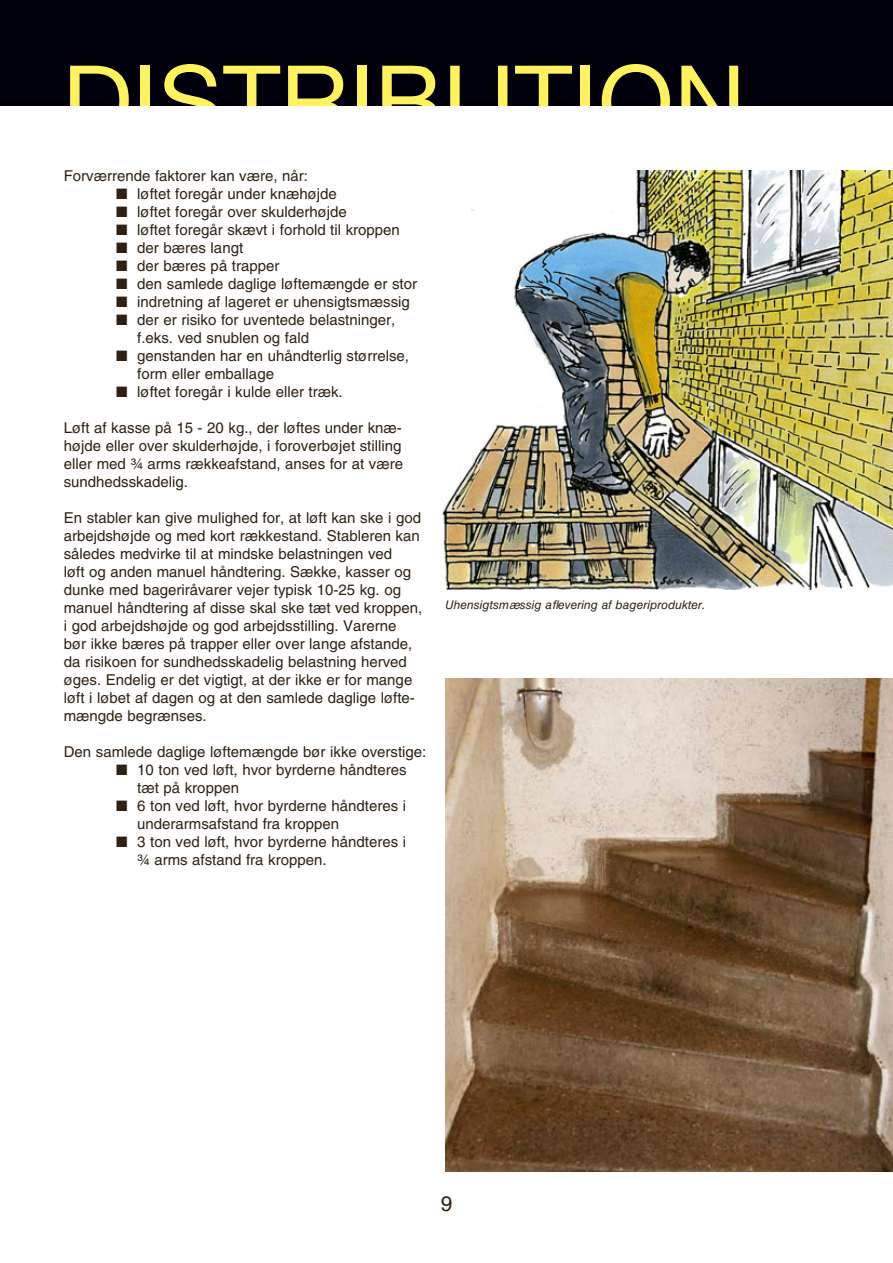
<style>
.page{position:relative;width:893px;height:1263px;background:#fff}
.page>*{position:absolute;margin:0;border:0;box-sizing:border-box;transform-origin:0 0}
.t1{font:99.75px "Helvetica Neue";color:#fff25d}
.t2{font:21px "Helvetica LT Std";color:#2e2113}
.t3{font:15px/18px "Helvetica LT Std";color:#2e2113}
.t4{font:italic 12px "Helvetica LT Std";color:#2e2113}
</style>
<div class="page">
<div style="left:0;top:0;width:893px;height:106px;background:#00000d"></div>
<img style="left:445px;top:678px;width:448px;height:494px">
<img style="left:442px;top:170px;width:451px;height:420px">
<h1 class="t1" style="left:62px;top:42px;width:685px">DISTRIBUTION</h1>
<p class="t3" style="left:64px;top:167px;width:246px">Forværrende faktorer kan være, når:</p>
<p class="t3" style="left:116px;top:185px;width:222px">■ løftet foregår under knæhøjde</p>
<p class="t3" style="left:116px;top:203px;width:232px">■ løftet foregår over skulderhøjde</p>
<p class="t3" style="left:116px;top:221px;width:285px">■ løftet foregår skævt i forhold til kroppen</p>
<p class="t3" style="left:116px;top:239px;width:128px">■ der bæres langt</p>
<p class="t3" style="left:116px;top:257px;width:165px">■ der bæres på trapper</p>
<p class="t3" style="left:116px;top:275px;width:302px">■ den samlede daglige løftemængde er stor</p>
<p class="t3" style="left:116px;top:293px;width:295px">■ indretning af lageret er uhensigtsmæssig</p>
<p class="t3" style="left:137px;top:311px;width:260px;text-indent:-21px">■ der er risiko for uventede belastninger, f.eks. ved snublen og fald</p>
<p class="t3" style="left:137px;top:347px;width:273px;text-indent:-21px">■ genstanden har en uhåndterlig størrelse, form eller emballage</p>
<p class="t3" style="left:116px;top:383px;width:225px">■ løftet foregår i kulde eller træk.</p>
<p class="t3" style="left:64px;top:419px;width:341px;text-align:justify">Løft af kasse på 15 - 20 kg. , der løftes under knæ&shy;højde eller over skulderhøjde, i foroverbøjet stilling eller med ¾ arms rækkeafstand, anses for at være sundhedsskadelig.</p>
<p class="t3" style="left:64px;top:509px;width:360px">En stabler kan give mulighed for, at løft kan ske i god arbejdshøjde og med kort rækkestand. Stableren kan således medvirke til at mindske belastningen ved<br>løft og anden manuel håndtering. Sække, kasser og dunke med bageriråvarer vejer typisk 10-25 kg. og manuel håndtering af disse skal ske tæt ved kroppen, i god arbejdshøjde og god arbejdsstilling. Varerne bør ikke bæres på trapper eller over lange afstande, da risikoen for sundhedsskadelig belastning herved øges. Endelig er det vigtigt, at der ikke er for mange løft i løbet af dagen og at den samlede daglige løfte&shy;mængde begrænses.</p>
<p class="t3" style="left:64px;top:743px;width:364px">Den samlede daglige løftemængde bør ikke overstige:</p>
<p class="t3" style="left:137px;top:761px;width:271px;text-indent:-21px">■ 10 ton ved løft, hvor byrderne håndteres tæt på kroppen</p>
<p class="t3" style="left:137px;top:797px;width:270px;text-indent:-21px">■ 6 ton ved løft, hvor byrderne håndteres i underarmsafstand fra kroppen</p>
<p class="t3" style="left:137px;top:833px;width:270px;text-indent:-21px">■ 3 ton ved løft, hvor byrderne håndteres i ¾ arms afstand fra kroppen.</p>
<p class="t4" style="left:445px;top:598px;width:262px">Uhensigtsmæssig aflevering af bageriprodukter.</p>
<h2 class="t2" style="left:441px;top:1191px;width:13px">9</h2>
</div>
